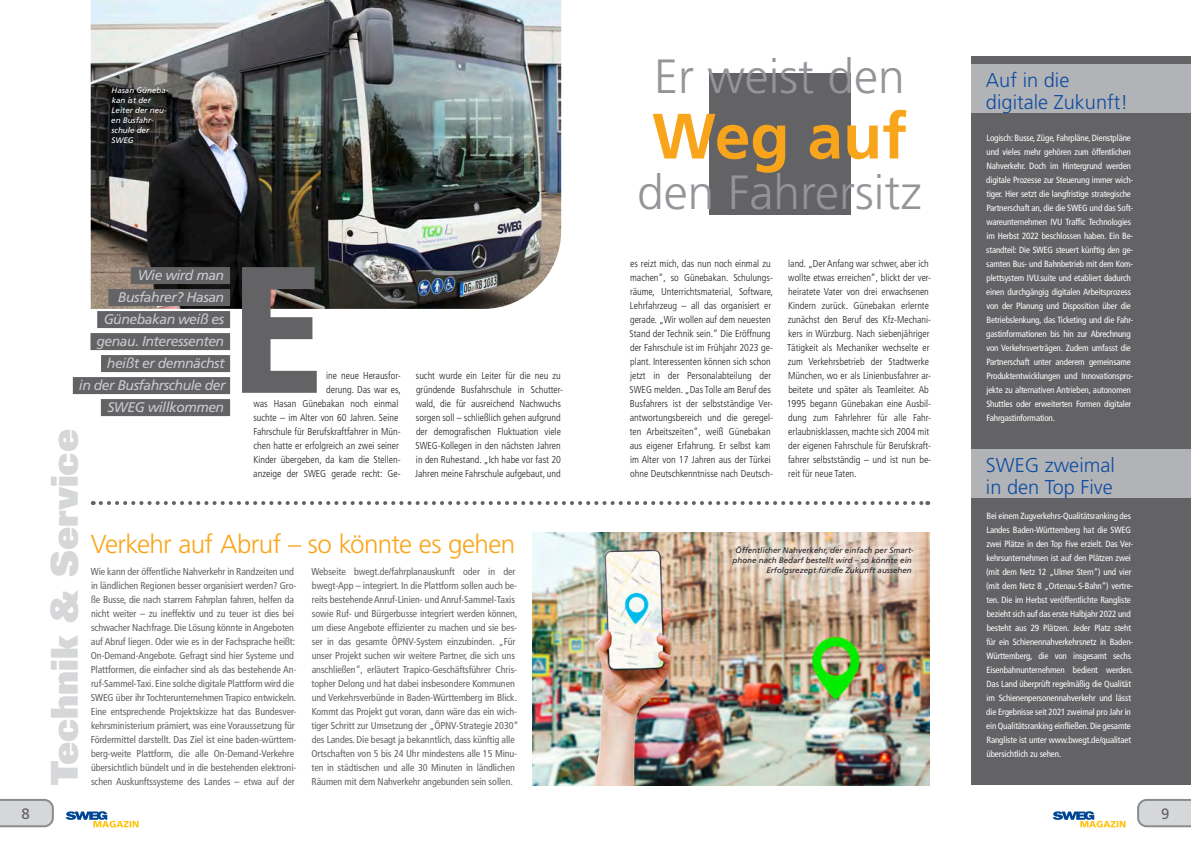
<style>
.page{position:relative;width:1191px;height:842px;background:#fff}
.page>*{position:absolute;margin:0;border:0;box-sizing:border-box;transform-origin:0 0}
.t1{font:900 condensed 180px "Frutiger LT Std";color:#636366}
.t2{font:700 64px "Frutiger LT Std";color:#f9a51b}
.t3{font:300 48px "Frutiger LT Std";color:#939598}
.t4{font:37px "Univers LT Std X Black";color:#d6d7d9}
.t5{font:300 26px "Frutiger LT Std";letter-spacing:-.025em;color:#f9a51b}
.t6{font:300 20px/22px "Frutiger LT Std";color:#0d4da1}
.t7{font:15px "Frutiger LT Std";color:#636366}
.t8{font:italic 14px/22px "Frutiger LT Std";letter-spacing:-.035em;color:#c8c9cb;text-align:right}
.t9{font:300 condensed 10px/14px "Frutiger LT Std";color:#231f20}
.t10{font:condensed 10px/14px "Frutiger LT Std";letter-spacing:-.01em;color:#636366}
.t11{font:condensed 9px/14px "Frutiger LT Std";letter-spacing:-.015em;color:#fff}
.t12{font:italic 8px/10px "Frutiger LT Std";color:#231f20;text-align:right}
.t13{font:italic 8px/10px "Frutiger LT Std";color:#fff}
</style>
<div class="page">
<svg style="left:0;top:799px;width:54px;height:28px;background:#cbccce"></svg>
<svg style="left:1137px;top:799px;width:54px;height:28px;background:#cbccce"></svg>
<img style="left:91px;top:0;width:470px;height:309px">
<img style="left:532px;top:533px;width:397px;height:252px">
<svg style="left:101px;top:501px;width:827px;height:4px"></svg>
<div style="left:722px;top:536px;width:202px;height:49px;background:#fff;opacity:.5"></div>
<div style="left:708px;top:73px;width:142px;height:141px;background:#636366"></div>
<div style="left:131px;top:267px;width:99px;height:17px;background:#636366"></div>
<div style="left:108px;top:289px;width:122px;height:17px;background:#636366"></div>
<div style="left:97px;top:311px;width:133px;height:17px;background:#636366"></div>
<div style="left:90px;top:333px;width:140px;height:17px;background:#636366"></div>
<div style="left:101px;top:355px;width:129px;height:17px;background:#636366"></div>
<div style="left:73px;top:377px;width:157px;height:17px;background:#636366"></div>
<div style="left:101px;top:399px;width:129px;height:17px;background:#636366"></div>
<div style="left:971px;top:57px;width:220px;height:728px;background:#636366"></div>
<div style="left:971px;top:64px;width:220px;height:49px;background:#b2b3b7"></div>
<svg style="left:1052px;top:811px;width:73px;height:16px"></svg>
<svg style="left:66px;top:811px;width:72px;height:16px"></svg>
<div style="left:971px;top:449px;width:220px;height:49px;background:#b2b3b7"></div>
<p class="t13" style="left:111px;top:85px;width:59px">Hasan Güneba&shy;kan ist der<br>Leiter der neu&shy;en Busfahr&shy;schule der<br>SWEG</p>
<h1 class="t1" style="left:230px;top:222px;width:95px">E</h1>
<h3 class="t8" style="left:79px;top:264px;width:148px">Wie wird man<br>Busfahrer? Hasan<br>Günebakan weiß es genau. Interessenten heißt er demnächst<br>in der Busfahrschule der<br>SWEG willkommen</h3>
<p class="t9" style="left:253px;top:369px;width:149px;text-align:right">ine neue Herausfor-<br>derung. Das war es,<br>was Hasan Günebakan noch einmal suchte – im Alter von 60 Jahren. Seine<br>Fahrschule für Berufskraftfahrer in Mün&shy;chen hatte er erfolgreich an zwei seiner<br>Kinder übergeben, da kam die Stellen&shy;anzeige der SWEG gerade recht: Ge-</p>
<p class="t9" style="left:415px;top:369px;width:149px">sucht wurde ein Leiter für die neu zu gründende Busfahrschule in Schutter&shy;wald, die für ausreichend Nachwuchs sorgen soll – schließlich gehen aufgrund der demografischen Fluktuation viele SWEG-Kollegen in den nächsten Jahren in den Ruhestand. „Ich habe vor fast 20<br>Jahren meine Fahrschule aufgebaut, und</p>
<h3 class="t4" style="left:40px;top:785px;width:358px;rotate:-90deg">Technik &amp; Service</h3>
<h3 class="t5" style="left:91px;top:529px;width:426px">Verkehr auf Abruf – so könnte es gehen</h3>
<p class="t10" style="left:91px;top:565px;width:207px">Wie kann der öffentliche Nahverkehr in Randzeiten und in ländlichen Regionen besser organisiert werden? Gro&shy;ße Busse, die nach starrem Fahrplan fahren, helfen da nicht weiter – zu ineffektiv und zu teuer ist dies bei schwacher Nachfrage. Die Lösung könnte in Angeboten auf Abruf liegen. Oder wie es in der Fachsprache heißt:<br>On-Demand-Angebote. Gefragt sind hier Systeme und Plattformen, die einfacher sind als das bestehende An&shy;ruf-Sammel-Taxi. Eine solche digitale Plattform wird die SWEG über ihr Tochterunternehmen Trapico entwickeln.<br>Eine entsprechende Projektskizze hat das Bundesver&shy;kehrsministerium prämiert, was eine Voraussetzung für Fördermittel darstellt. Das Ziel ist eine baden-württem&shy;berg-weite Plattform, die alle On-Demand-Verkehre übersichtlich bündelt und in die bestehenden elektroni&shy;schen Auskunftssysteme des Landes – etwa auf der</p>
<p class="t10" style="left:311px;top:565px;width:208px">Webseite bwegt.de/fahrplanauskunft oder in der bwegt-App – integriert. In die Plattform sollen auch be&shy;reits bestehende Anruf-Linien- und Anruf-Sammel-Taxis sowie Ruf- und Bürgerbusse integriert werden können, um diese Angebote effizienter zu machen und sie bes&shy;ser in das gesamte ÖPNV-System einzubinden. „Für unser Projekt suchen wir weitere Partner, die sich uns anschließen“, erläutert Trapico-Geschäftsführer Chris&shy;topher Delong und hat dabei insbesondere Kommunen und Verkehrsverbünde in Baden-Württemberg im Blick.<br>Kommt das Projekt gut voran, dann wäre das ein wich&shy;tiger Schritt zur Umsetzung der „ÖPNV-Strategie 2030“ des Landes. Die besagt ja bekanntlich, dass künftig alle Ortschaften von 5 bis 24 Uhr mindestens alle 15 Minu&shy;ten in städtischen und alle 30 Minuten in ländlichen Räumen mit dem Nahverkehr angebunden sein sollen.</p>
<h3 class="t3" style="left:654px;top:49px;width:252px">Er weist den</h3>
<h2 class="t2" style="left:652px;top:99px;width:256px">Weg auf</h2>
<h3 class="t3" style="left:637px;top:165px;width:286px">den Fahrersitz</h3>
<p class="t9" style="left:629px;top:257px;width:145px">es reizt mich, das nun noch einmal zu machen“, so Günebakan. Schulungs&shy;räume, Unterrichtsmaterial, Software, Lehrfahrzeug – all das organisiert er gerade. „Wir wollen auf dem neuesten Stand der Technik sein.“ Die Eröffnung der Fahrschule ist im Frühjahr 2023 ge&shy;plant. Interessenten können sich schon jetzt in der Personalabteilung der SWEG melden. „Das Tolle am Beruf des Busfahrers ist der selbstständige Ver&shy;antwortungsbereich und die geregel&shy;ten Arbeitszeiten“, weiß Günebakan aus eigener Erfahrung. Er selbst kam im Alter von 17 Jahren aus der Türkei ohne Deutschkenntnisse nach Deutsch-</p>
<p class="t9" style="left:787px;top:257px;width:146px">land. „Der Anfang war schwer, aber ich wollte etwas erreichen“, blickt der ver&shy;heiratete Vater von drei erwachsenen Kindern zurück. Günebakan erlernte zunächst den Beruf des Kfz-Mechani&shy;kers in Würzburg. Nach siebenjähriger Tätigkeit als Mechaniker wechselte er zum Verkehrsbetrieb der Stadtwerke München, wo er als Linienbusfahrer ar&shy;beitete und später als Teamleiter. Ab 1995 begann Günebakan eine Ausbil&shy;dung zum Fahrlehrer für alle Fahr&shy;erlaubnisklassen, machte sich 2004 mit der eigenen Fahrschule für Berufskraft&shy;fahrer selbstständig – und ist nun be&shy;reit für neue Taten.</p>
<p class="t12" style="left:732px;top:545px;width:183px">Öffentlicher Nahverkehr, der einfach per Smart&shy;phone nach Bedarf bestellt wird – so könnte ein<br>Erfolgsrezept für die Zukunft aussehen</p>
<h3 class="t6" style="left:986px;top:69px;width:144px">Auf in die digitale Zukunft!</h3>
<p class="t11" style="left:986px;top:131px;width:148px">Logisch: Busse, Züge, Fahrpläne, Dienstpläne und vieles mehr gehören zum öffentlichen Nahverkehr. Doch im Hintergrund werden digitale Prozesse zur Steuerung immer wich&shy;tiger. Hier setzt die langfristige strategische Partnerschaft an, die die SWEG und das Soft&shy;wareunternehmen IVU Traffic Technologies im Herbst 2022 beschlossen haben. Ein Be&shy;standteil: Die SWEG steuert künftig den ge&shy;samten Bus- und Bahnbetrieb mit dem Kom&shy;plettsystem IVU.suite und etabliert dadurch einen durchgängig digitalen Arbeitsprozess von der Planung und Disposition über die Betriebslenkung, das Ticketing und die Fahr&shy;gastinformationen bis hin zur Abrechnung von Verkehrsverträgen. Zudem umfasst die Partnerschaft unter anderem gemeinsame Produktentwicklungen und Innovationspro&shy;jekte zu alternativen Antrieben, autonomen Shuttles oder erweiterten Formen digitaler Fahrgastinformation.</p>
<h3 class="t6" style="left:986px;top:454px;width:130px">SWEG zweimal in den Top Five</h3>
<p class="t11" style="left:986px;top:509px;width:148px">Bei einem Zugverkehrs-Qualitätsranking des Landes Baden-Württemberg hat die SWEG zwei Plätze in den Top Five erzielt. Das Ver&shy;kehrsunternehmen ist auf den Plätzen zwei (mit dem Netz 12 „Ulmer Stern“) und vier (mit dem Netz 8 „Ortenau-S-Bahn“) vertre&shy;ten. Die im Herbst veröffentlichte Rangliste bezieht sich auf das erste Halbjahr 2022 und besteht aus 29 Plätzen. Jeder Platz steht für ein Schienennahverkehrsnetz in Baden-Württemberg, die von insgesamt sechs Eisenbahnunternehmen bedient werden.<br>Das Land überprüft regelmäßig die Qualität im Schienenpersonennahverkehr und lässt die Ergebnisse seit 2021 zweimal pro Jahr in ein Qualitätsranking einfließen. Die gesamte Rangliste ist unter www.bwegt.de/qualitaet übersichtlich zu sehen.</p>
<h3 class="t7" style="left:21px;top:805px;width:10px">8</h3>
<h3 class="t7" style="left:1161px;top:805px;width:10px">9</h3>
</div>
